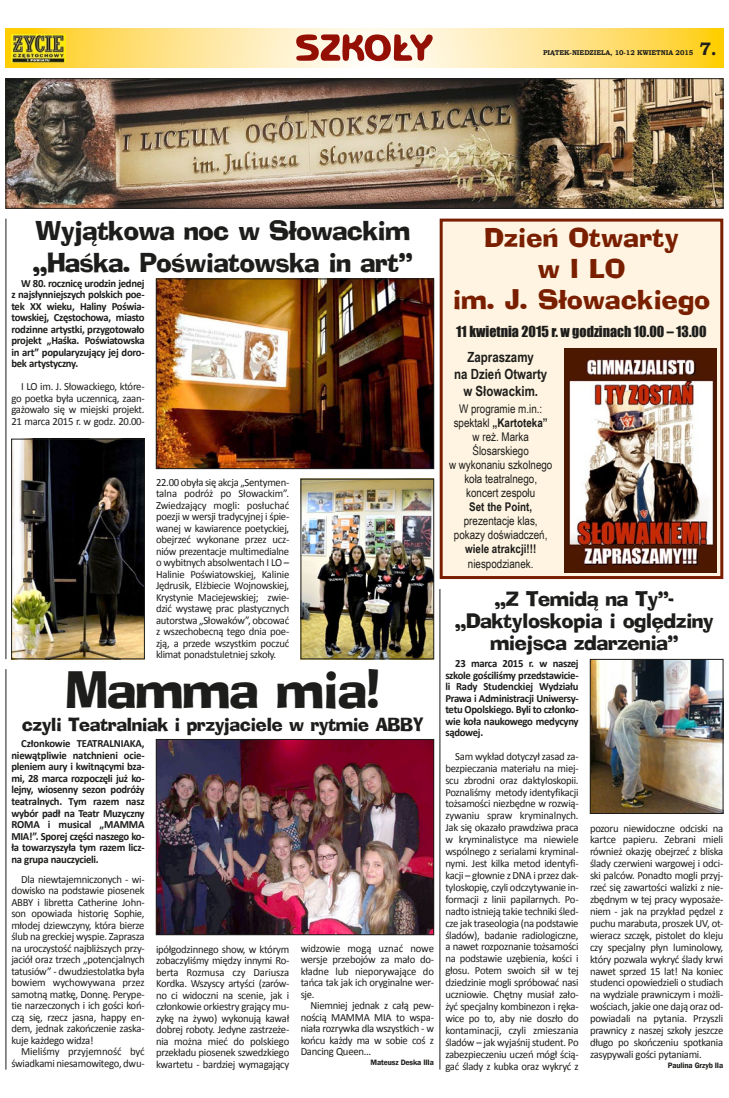
<style>
.page{position:relative;width:729px;height:1098px;background:#fff}
.page>*{position:absolute;margin:0;border:0;box-sizing:border-box;transform-origin:0 0}
.t1{font:50px "Adelaide";letter-spacing:-.025em;color:#1d1d1b}
.t2{font:26px/31.7px "Adelaide";letter-spacing:-.025em;color:#1d1d1b}
.t3{font:26px/31.2px "Adelaide";color:#791f00;text-align:center}
.t4{font:20px/22px "Adelaide";letter-spacing:-.025em;color:#1d1d1b;text-align:center}
.t5{font:18px "Adelaide";letter-spacing:-.025em;color:#1d1d1b}
.t6{font:700 18px "Bookman Old Style";color:#1d1d1b}
.t7{font:14px "Impact";color:#1d1d1b}
.t8{font:700 14px/16.8px "Arial Narrow";color:#1d1d1b;text-align:center}
.t9{font:12px/14px "Arial Narrow";color:#1d1d1b;text-align:center}
.t10{font:700 12px "Arial Narrow";color:#1d1d1b}
.t11{font:11px/11.5px "Calibri";letter-spacing:-.025em;color:#1d1d1b;text-align:justify}
.t12{font:700 11px/11.5px "Calibri";letter-spacing:-.025em;color:#1d1d1b;text-align:justify}
.t13{font:600 8px "Franklin Gothic";letter-spacing:-.015em;color:#1d1d1b}
.t14{font:700 7px "Bookman Old Style";letter-spacing:-.015em;color:#1d1d1b}
.s1{font-weight:700}
</style>
<div class="page">
<svg style="left:6px;top:67px;width:717px;height:1px"></svg>
<svg style="left:6px;top:28px;width:717px;height:39px;background:#fee388"></svg>
<svg style="left:296px;top:34px;width:136px;height:27px;background:#c4786a"></svg>
<img style="left:11px;top:34px;width:54px;height:28px">
<div style="left:441px;top:220px;width:280px;height:357px;background:#fff4e1"></div>
<div style="left:439px;top:218px;width:284px;height:361px;border:3px solid #791f00"></div>
<hr style="left:6px;top:218px;width:1px;height:441px;background:#1d1d1b">
<img style="left:8px;top:80px;width:713px;height:126px">
<div style="left:6px;top:78px;width:717px;height:130px;border:1px solid #1d1d1b"></div>
<img style="left:592px;top:661px;width:129px;height:150px">
<div style="left:590px;top:659px;width:133px;height:154px;border:1px solid #1d1d1b"></div>
<img style="left:564px;top:348px;width:152px;height:224px">
<img style="left:158px;top:741px;width:274px;height:191px">
<div style="left:156px;top:739px;width:278px;height:195px;border:1px solid #1d1d1b"></div>
<img style="left:158px;top:280px;width:274px;height:186px">
<div style="left:156px;top:278px;width:278px;height:190px;border:1px solid #1d1d1b"></div>
<img style="left:13px;top:440px;width:130px;height:217px">
<div style="left:11px;top:438px;width:134px;height:221px;border:1px solid #1d1d1b"></div>
<img style="left:302px;top:480px;width:130px;height:177px">
<div style="left:300px;top:478px;width:134px;height:181px;border:1px solid #1d1d1b"></div>
<hr style="left:6px;top:669px;width:1px;height:400px;background:#1d1d1b">
<hr style="left:439px;top:589px;width:1px;height:480px;background:#1d1d1b">
<p class="t14" style="left:543px;top:48px;width:152px">PIĄTEK-NIEDZIELA, 10-12 KWIETNIA 2015</p>
<h3 class="t6" style="left:699px;top:36px;width:19px">7.</h3>
<h2 class="t2" style="left:33px;top:215px;width:381px">Wyjątkowa noc w Słowackim „Haśka. Poświatowska in art”</h2>
<p class="t12" style="left:11px;top:277px;width:135px;text-indent:10px">W 80. rocznicę urodzin jednej z najsłynniejszych polskich poe&shy;tek XX wieku, Haliny Poświa&shy;towskiej, Częstochowa, miasto rodzinne artystki, przygotowało projekt „Haśka. Poświatowska in art” popularyzujący jej doro&shy;bek artystyczny.</p>
<p class="t11" style="left:11px;top:381px;width:135px;text-indent:10px">I LO im. J. Słowackiego, które&shy;go poetka była uczennicą, zaan&shy;gażowało się w miejski projekt.<br>21 marca 2015 r. w godz. 20.00-</p>
<p class="t11" style="left:156px;top:476px;width:135px">22.00 obyła się akcja „Sentymen&shy;talna podróż po Słowackim”.<br>Zwiedzający mogli: posłuchać poezji w wersji tradycyjnej i śpie&shy;wanej w kawiarence poetyckiej, obejrzeć wykonane przez ucz&shy;niów prezentacje multimedialne o wybitnych absolwentach I LO – Halinie Poświatowskiej, Kalinie Jędrusik, Elżbiecie Wojnowskiej, Krystynie Maciejewskiej; zwie&shy;dzić wystawę prac plastycznych autorstwa „Słowaków”, obcować z wszechobecną tego dnia poe&shy;zją, a przede wszystkim poczuć klimat ponadstuletniej szkoły.</p>
<h1 class="t1" style="left:66px;top:659px;width:315px">Mamma mia!</h1>
<h3 class="t5" style="left:22px;top:713px;width:403px">czyli Teatralniak i przyjaciele w rytmie ABBY</h3>
<p class="t12" style="left:11px;top:737px;width:135px;text-indent:10px">Członkowie TEATRALNIAKA, niewątpliwie natchnieni ocie&shy;pleniem aury i kwitnącymi bza&shy;mi, 28 marca rozpoczęli już ko&shy;lejny, wiosenny sezon podróży teatralnych. Tym razem nasz wybór padł na Teatr Muzyczny ROMA i musical „MAMMA MIA!”. Sporej części naszego ko&shy;ła towarzyszyła tym razem licz&shy;na grupa nauczycieli.</p>
<p class="t11" style="left:11px;top:872px;width:135px;text-indent:10px">Dla niewtajemniczonych - wi&shy;dowisko na podstawie piosenek ABBY i libretta Catherine John&shy;son opowiada historię Sophie, młodej dziewczyny, która bierze ślub na greckiej wyspie. Zaprasza na uroczystość najbliższych przy&shy;jaciół oraz trzech „potencjalnych tatusiów” - dwudziestolatka była bowiem wychowywana przez samotną matkę, Donnę. Perype&shy;tie narzeczonych i ich gości koń&shy;czą się, rzecz jasna, happy en&shy;dem, jednak zakończenie zaska&shy;kuje każdego widza!</p>
<p class="t11" style="left:11px;top:1045px;width:135px;text-align:right">Mieliśmy przyjemność być świadkami niesamowitego, dwu-</p>
<p class="t11" style="left:156px;top:942px;width:135px">ipółgodzinnego show, w którym zobaczyliśmy między innymi Ro&shy;berta Rozmusa czy Dariusza Kordka. Wszyscy artyści (zarów&shy;no ci widoczni na scenie, jak i członkowie orkiestry grający mu&shy;zykę na żywo) wykonują kawał dobrej roboty. Jedyne zastrzeże&shy;nia można mieć do polskiego przekładu piosenek szwedzkiego kwartetu - bardziej wymagający</p>
<p class="t11" style="left:300px;top:941px;width:135px">widzowie mogą uznać nowe wersje przebojów za mało do&shy;kładne lub nieporywające do tańca tak jak ich oryginalne wer&shy;sje.</p>
<p class="t11" style="left:300px;top:999px;width:135px;text-indent:10px">Niemniej jednak z całą pew&shy;nością MAMMA MIA to wspa&shy;niała rozrywka dla wszystkich - w końcu każdy ma w sobie coś z Dancing Queen...</p>
<p class="t13" style="left:370px;top:1057px;width:65px">Mateusz Deska IIIa</p>
<h2 class="t3" style="left:452px;top:221px;width:259px">Dzień Otwarty<br>w I LO<br>im. J. Słowackiego</h2>
<p class="t7" style="left:456px;top:320px;width:252px">11 kwietnia 2015 r. w godzinach 10.00 – 13.00</p>
<p class="t8" style="left:454px;top:348px;width:95px">Zapraszamy<br>na Dzień Otwarty w Słowackim.</p>
<p class="t9" style="left:449px;top:401px;width:105px">W programie m.in.: spektakl <span class="s1">„Kartoteka” </span>w reż. Marka<br>Ślosarskiego<br>w wykonaniu szkolnego koła teatralnego, koncert zespołu</p>
<p class="t10" style="left:469px;top:497px;width:64px">Set the Point,</p>
<p class="t9" style="left:454px;top:513px;width:95px">prezentacje klas, pokazy doświadczeń,</p>
<p class="t10" style="left:465px;top:539px;width:73px">wiele atrakcji!!!</p>
<p class="t9" style="left:468px;top:555px;width:67px">niespodzianek.</p>
<h3 class="t4" style="left:455px;top:587px;width:260px">„Z Temidą na Ty”- „Daktyloskopia i oględziny miejsca zdarzenia”</h3>
<p class="t12" style="left:445px;top:657px;width:135px;text-indent:10px">23 marca 2015 r. w naszej szkole gościliśmy przedstawicie&shy;li Rady Studenckiej Wydziału Prawa i Administracji Uniwersy&shy;tetu Opolskiego. Byli to członko&shy;wie koła naukowego medycyny sądowej.</p>
<p class="t11" style="left:445px;top:750px;width:135px;line-height:11.9px;text-indent:10px">Sam wykład dotyczył zasad za&shy;bezpieczania materiału na miej&shy;scu zbrodni oraz daktyloskopii.<br>Poznaliśmy metody identyfikacji tożsamości niezbędne w rozwią&shy;zywaniu spraw kryminalnych.<br>Jak się okazało prawdziwa praca w kryminalistyce ma niewiele wspólnego z serialami kryminal&shy;nymi. Jest kilka metod identyfi&shy;kacji – głownie z DNA i przez dak&shy;tyloskopię, czyli odczytywanie in&shy;formacji z linii papilarnych. Po&shy;nadto istnieją takie techniki śled&shy;cze jak traseologia (na podstawie śladów), badanie radiologiczne, a nawet rozpoznanie tożsamości na podstawie uzębienia, kości i głosu. Potem swoich sił w tej dziedzinie mogli spróbować nasi uczniowie. Chętny musiał zało&shy;żyć specjalny kombinezon i ręka&shy;wice po to, aby nie doszło do kontaminacji, czyli zmieszania śladów – jak wyjaśnij student. Po zabezpieczeniu uczeń mógł ścią&shy;gać ślady z kubka oraz wykryć z</p>
<p class="t11" style="left:590px;top:821px;width:135px;line-height:11.9px">pozoru niewidoczne odciski na kartce papieru. Zebrani mieli również okazję obejrzeć z bliska ślady czerwieni wargowej i odci&shy;ski palców. Ponadto mogli przyj&shy;rzeć się zawartości walizki z nie&shy;zbędnym w tej pracy wyposaże&shy;niem - jak na przykład pędzel z puchu marabuta, proszek UV, ot&shy;wieracz szczęk, pistolet do kleju czy specjalny płyn luminolowy, który pozwala wykryć ślady krwi nawet sprzed 15 lat! Na koniec studenci opowiedzieli o studiach na wydziale prawniczym i możli&shy;wościach, jakie one dają oraz od&shy;powiadali na pytania. Przyszli prawnicy z naszej szkoły jeszcze długo po skończeniu spotkania zasypywali gości pytaniami.</p>
<p class="t13" style="left:667px;top:1059px;width:57px">Paulina Grzyb IIa</p>
</div>
